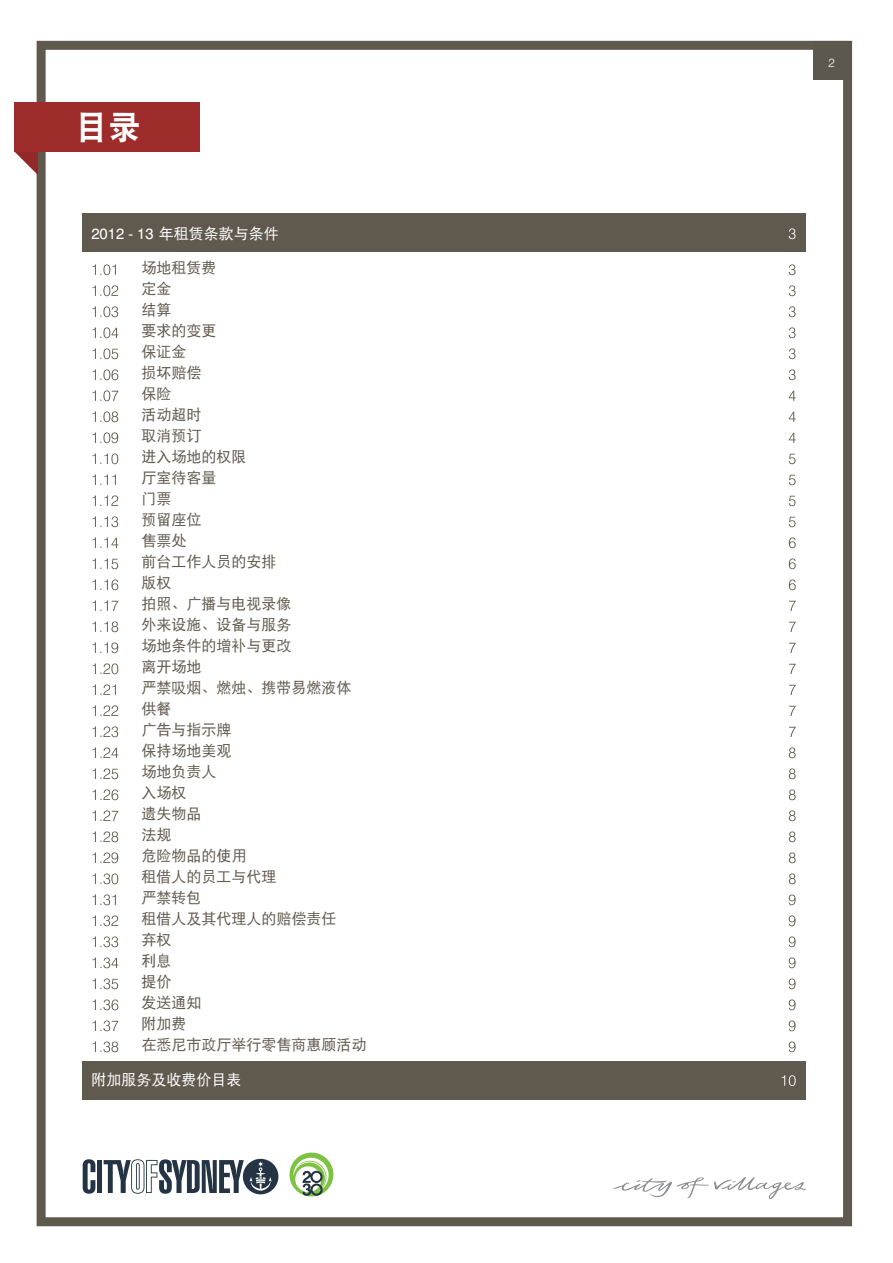
<style>
.page{position:relative;width:893px;height:1263px;background:#fff}
.page>*{position:absolute;margin:0;border:0;box-sizing:border-box;transform-origin:0 0}
.t1{font:33px "DFP Hei W9";color:#fff}
.t2{font:15px/21px "DFP Hei W5";color:#60594e}
.t3{font:15px "DFP Hei W5";color:#fff}
.t4{font:300 12px "Swiss 721 BT";color:#fff}
.s1{font-family:"Swiss 721 BT"}
</style>
<div class="page">
<div style="left:37px;top:41px;width:815px;height:1185px;border:9px solid #60594e"></div>
<div style="left:82px;top:1061px;width:723px;height:39px;background:#60594e"></div>
<div style="left:82px;top:213px;width:723px;height:39px;background:#60594e"></div>
<svg style="left:789px;top:228px;width:6px;height:11px"></svg>
<svg style="left:92px;top:264px;width:24px;height:11px"></svg>
<svg style="left:789px;top:264px;width:6px;height:11px"></svg>
<svg style="left:92px;top:285px;width:26px;height:11px"></svg>
<svg style="left:789px;top:285px;width:6px;height:11px"></svg>
<svg style="left:92px;top:306px;width:26px;height:11px"></svg>
<svg style="left:789px;top:306px;width:6px;height:11px"></svg>
<svg style="left:92px;top:327px;width:26px;height:11px"></svg>
<svg style="left:789px;top:327px;width:6px;height:11px"></svg>
<svg style="left:92px;top:348px;width:26px;height:11px"></svg>
<svg style="left:789px;top:348px;width:6px;height:11px"></svg>
<svg style="left:92px;top:369px;width:26px;height:11px"></svg>
<svg style="left:789px;top:369px;width:6px;height:11px"></svg>
<svg style="left:92px;top:390px;width:26px;height:11px"></svg>
<svg style="left:789px;top:391px;width:7px;height:10px"></svg>
<svg style="left:92px;top:411px;width:26px;height:11px"></svg>
<svg style="left:789px;top:412px;width:7px;height:10px"></svg>
<svg style="left:92px;top:432px;width:26px;height:11px"></svg>
<svg style="left:789px;top:433px;width:7px;height:10px"></svg>
<svg style="left:92px;top:453px;width:26px;height:11px"></svg>
<svg style="left:789px;top:454px;width:6px;height:10px"></svg>
<svg style="left:92px;top:474px;width:24px;height:11px"></svg>
<svg style="left:789px;top:475px;width:6px;height:10px"></svg>
<svg style="left:92px;top:495px;width:26px;height:11px"></svg>
<svg style="left:789px;top:496px;width:6px;height:10px"></svg>
<svg style="left:92px;top:516px;width:26px;height:11px"></svg>
<svg style="left:789px;top:517px;width:6px;height:10px"></svg>
<svg style="left:92px;top:537px;width:26px;height:11px"></svg>
<svg style="left:789px;top:537px;width:7px;height:11px"></svg>
<svg style="left:92px;top:558px;width:26px;height:11px"></svg>
<svg style="left:789px;top:558px;width:7px;height:11px"></svg>
<svg style="left:92px;top:579px;width:26px;height:11px"></svg>
<svg style="left:789px;top:579px;width:7px;height:11px"></svg>
<svg style="left:92px;top:600px;width:26px;height:11px"></svg>
<svg style="left:789px;top:601px;width:7px;height:10px"></svg>
<svg style="left:92px;top:621px;width:26px;height:11px"></svg>
<svg style="left:789px;top:622px;width:7px;height:10px"></svg>
<svg style="left:92px;top:642px;width:26px;height:11px"></svg>
<svg style="left:789px;top:643px;width:7px;height:10px"></svg>
<svg style="left:92px;top:663px;width:26px;height:11px"></svg>
<svg style="left:789px;top:664px;width:7px;height:10px"></svg>
<svg style="left:92px;top:684px;width:24px;height:11px"></svg>
<svg style="left:789px;top:685px;width:7px;height:10px"></svg>
<svg style="left:92px;top:705px;width:26px;height:11px"></svg>
<svg style="left:789px;top:706px;width:7px;height:10px"></svg>
<svg style="left:92px;top:726px;width:26px;height:11px"></svg>
<svg style="left:789px;top:727px;width:7px;height:10px"></svg>
<svg style="left:92px;top:747px;width:26px;height:11px"></svg>
<svg style="left:789px;top:747px;width:7px;height:11px"></svg>
<svg style="left:92px;top:768px;width:26px;height:11px"></svg>
<svg style="left:789px;top:768px;width:7px;height:11px"></svg>
<svg style="left:92px;top:789px;width:26px;height:11px"></svg>
<svg style="left:789px;top:789px;width:7px;height:11px"></svg>
<svg style="left:92px;top:810px;width:26px;height:11px"></svg>
<svg style="left:789px;top:810px;width:7px;height:11px"></svg>
<svg style="left:92px;top:831px;width:26px;height:11px"></svg>
<svg style="left:789px;top:831px;width:7px;height:11px"></svg>
<svg style="left:92px;top:852px;width:26px;height:11px"></svg>
<svg style="left:789px;top:852px;width:7px;height:11px"></svg>
<svg style="left:92px;top:873px;width:26px;height:11px"></svg>
<svg style="left:789px;top:873px;width:7px;height:11px"></svg>
<svg style="left:92px;top:894px;width:24px;height:11px"></svg>
<svg style="left:789px;top:894px;width:7px;height:11px"></svg>
<svg style="left:92px;top:915px;width:26px;height:11px"></svg>
<svg style="left:789px;top:915px;width:7px;height:11px"></svg>
<svg style="left:92px;top:936px;width:26px;height:11px"></svg>
<svg style="left:789px;top:936px;width:7px;height:11px"></svg>
<svg style="left:92px;top:957px;width:26px;height:11px"></svg>
<svg style="left:789px;top:957px;width:7px;height:11px"></svg>
<svg style="left:92px;top:978px;width:26px;height:11px"></svg>
<svg style="left:789px;top:978px;width:7px;height:11px"></svg>
<svg style="left:92px;top:999px;width:26px;height:11px"></svg>
<svg style="left:789px;top:999px;width:7px;height:11px"></svg>
<svg style="left:92px;top:1020px;width:26px;height:11px"></svg>
<svg style="left:789px;top:1020px;width:7px;height:11px"></svg>
<svg style="left:92px;top:1041px;width:26px;height:11px"></svg>
<svg style="left:789px;top:1041px;width:7px;height:11px"></svg>
<svg style="left:782px;top:1075px;width:14px;height:11px"></svg>
<div style="left:813px;top:41px;width:39px;height:39px;background:#5d584e"></div>
<svg style="left:613px;top:1177px;width:193px;height:23px"></svg>
<svg style="left:289px;top:1152px;width:44px;height:44px"></svg>
<svg style="left:83px;top:1159px;width:12px;height:35px"></svg>
<div style="left:97px;top:1160px;width:5px;height:33px;background:#243444"></div>
<svg style="left:104px;top:1159px;width:174px;height:35px"></svg>
<svg style="left:14px;top:151px;width:24px;height:24px"></svg>
<div style="left:14px;top:102px;width:186px;height:49px;background:#9e2c2b"></div>
<h1 class="t1" style="left:75px;top:109px;width:68px">目录</h1>
<p class="t3" style="left:91px;top:225px;width:189px"><span class="s1">2012 - 13</span> 年租赁条款与条件</p>
<p class="t2" style="left:142px;top:257px;width:227px">场地租赁费<br>定金<br>结算<br>要求的变更<br>保证金<br>损坏赔偿<br>保险<br>活动超时<br>取消预订<br>进入场地的权限<br>厅室待客量<br>门票<br>预留座位<br>售票处<br>前台工作人员的安排<br>版权<br>拍照、广播与电视录像<br>外来设施、设备与服务<br>场地条件的增补与更改<br>离开场地<br>严禁吸烟、燃烛、携带易燃液体供餐<br>广告与指示牌<br>保持场地美观<br>场地负责人<br>入场权<br>遗失物品<br>法规<br>危险物品的使用<br>租借人的员工与代理<br>严禁转包<br>租借人及其代理人的赔偿责任<br>弃权<br>利息<br>提价<br>发送通知<br>附加费<br>在悉尼市政厅举行零售商惠顾活动</p>
<p class="t3" style="left:91px;top:1072px;width:151px">附加服务及收费价目表</p>
<p class="t4" style="left:828px;top:56px;width:8px">2</p>
</div>
